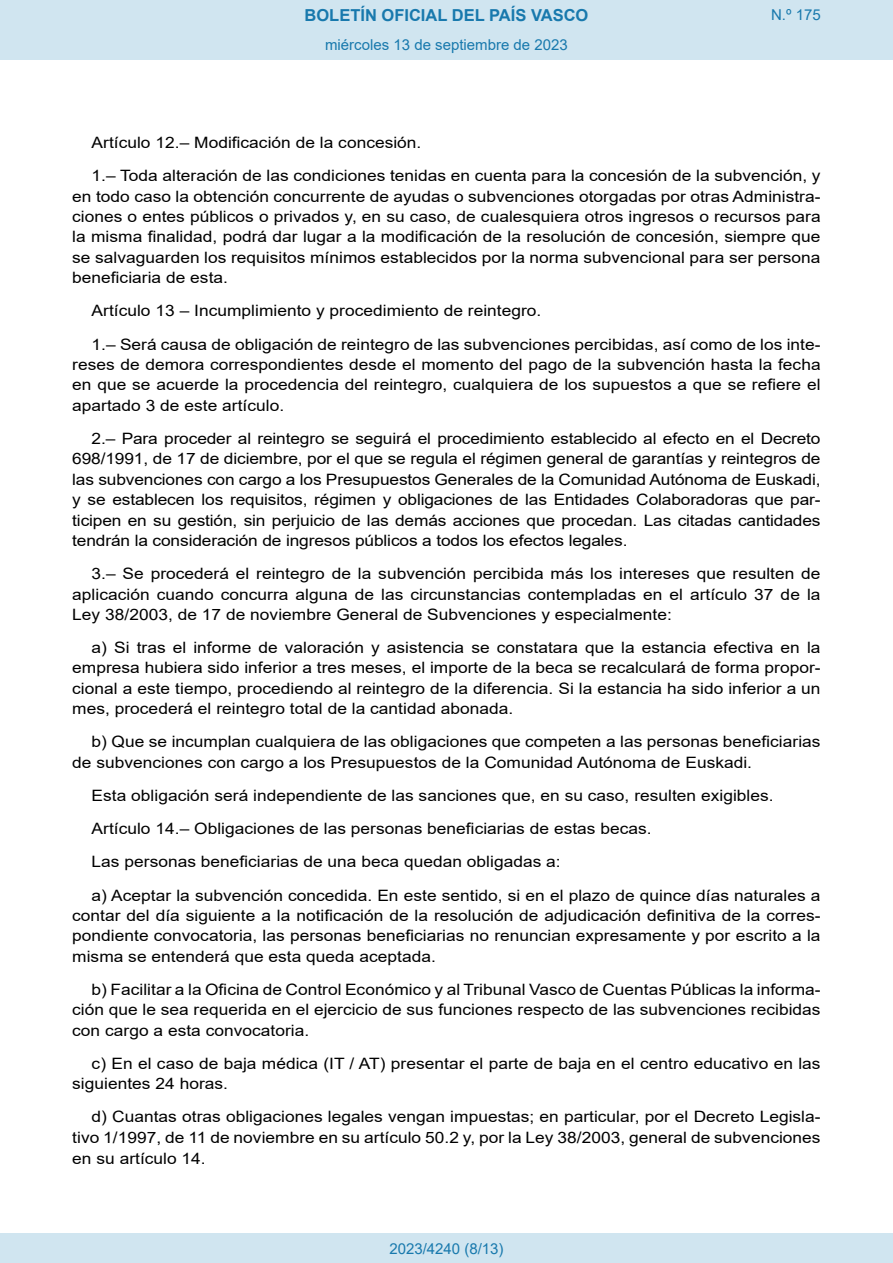
<style>
.page{position:relative;width:893px;height:1263px;background:#fff}
.page>*{position:absolute;margin:0;border:0;box-sizing:border-box;transform-origin:0 0}
.t1{font:700 16.5px "Arial";color:#1879ad}
.BOPVDetalle{font:15.6px/20.4px "Arial";color:#000;text-align:justify;scale:1.11 1}
.Paginacion_Centro{font:15px "Arial";color:#1879ad}
</style>
<div class="page">
<div style="left:0;top:0;width:893px;height:60px;background:#d0e5f0"></div>
<div style="left:0;top:1233px;width:893px;height:30px;background:#d0e5f0"></div>
<p class="t1" style="left:305px;top:3px;width:285px">BOLETÍN OFICIAL DEL PAÍS VASCO</p>
<p class="Paginacion_Centro" style="left:325px;top:35px;width:244px">miércoles 13 de septiembre de 2023</p>
<p class="Paginacion_Centro" style="left:771px;top:5px;width:51px">N.º 175</p>
<p class="BOPVDetalle" style="left:92px;top:132px;width:299px">Artículo 12.– Modificación de la concesión.</p>
<p class="BOPVDetalle" style="left:72px;top:165px;width:676px;text-indent:19px">1.– Toda alteración de las condiciones tenidas en cuenta para la concesión de la subvención, y en todo caso la obtención concurrente de ayudas o subvenciones otorgadas por otras Administra&shy;ciones o entes públicos o privados y, en su caso, de cualesquiera otros ingresos o recursos para la misma finalidad, podrá dar lugar a la modificación de la resolución de concesión, siempre que se salvaguarden los requisitos mínimos establecidos por la norma subvencional para ser persona beneficiaria de esta.</p>
<p class="BOPVDetalle" style="left:92px;top:301px;width:407px">Artículo 13 – Incumplimiento y procedimiento de reintegro.</p>
<p class="BOPVDetalle" style="left:72px;top:334px;width:676px;text-indent:19px">1.– Será causa de obligación de reintegro de las subvenciones percibidas, así como de los inte&shy;reses de demora correspondientes desde el momento del pago de la subvención hasta la fecha en que se acuerde la procedencia del reintegro, cualquiera de los supuestos a que se refiere el apartado 3 de este artículo.</p>
<p class="BOPVDetalle" style="left:72px;top:428px;width:676px;text-indent:19px">2.– Para proceder al reintegro se seguirá el procedimiento establecido al efecto en el Decreto 698/1991, de 17 de diciembre, por el que se regula el régimen general de garantías y reintegros de las subvenciones con cargo a los Presupuestos Generales de la Comunidad Autónoma de Euskadi, y se establecen los requisitos, régimen y obligaciones de las Entidades Colaboradoras que par&shy;ticipen en su gestión, sin perjuicio de las demás acciones que procedan. Las citadas cantidades tendrán la consideración de ingresos públicos a todos los efectos legales.</p>
<p class="BOPVDetalle" style="left:72px;top:563px;width:676px;text-indent:19px">3.– Se procederá el reintegro de la subvención percibida más los intereses que resulten de aplicación cuando concurra alguna de las circunstancias contempladas en el artículo 37 de la Ley 38/2003, de 17 de noviembre General de Subvenciones y especialmente:</p>
<p class="BOPVDetalle" style="left:72px;top:637px;width:676px;text-indent:19px">a) Si tras el informe de valoración y asistencia se constatara que la estancia efectiva en la empresa hubiera sido inferior a tres meses, el importe de la beca se recalculará de forma propor&shy;cional a este tiempo, procediendo al reintegro de la diferencia. Si la estancia ha sido inferior a un mes, procederá el reintegro total de la cantidad abonada.</p>
<p class="BOPVDetalle" style="left:72px;top:732px;width:676px;text-indent:19px">b) Que se incumplan cualquiera de las obligaciones que competen a las personas beneficiarias de subvenciones con cargo a los Presupuestos de la Comunidad Autónoma de Euskadi.</p>
<p class="BOPVDetalle" style="left:92px;top:785px;width:616px">Esta obligación será independiente de las sanciones que, en su caso, resulten exigibles.</p>
<p class="BOPVDetalle" style="left:92px;top:818px;width:506px">Artículo 14.– Obligaciones de las personas beneficiarias de estas becas.</p>
<p class="BOPVDetalle" style="left:92px;top:851px;width:424px">Las personas beneficiarias de una beca quedan obligadas a:</p>
<p class="BOPVDetalle" style="left:72px;top:885px;width:676px;text-indent:19px">a) Aceptar la subvención concedida. En este sentido, si en el plazo de quince días naturales a contar del día siguiente a la notificación de la resolución de adjudicación definitiva de la corres&shy;pondiente convocatoria, las personas beneficiarias no renuncian expresamente y por escrito a la misma se entenderá que esta queda aceptada.</p>
<p class="BOPVDetalle" style="left:72px;top:979px;width:676px;text-indent:19px">b) Facilitar a la Oficina de Control Económico y al Tribunal Vasco de Cuentas Públicas la informa&shy;ción que le sea requerida en el ejercicio de sus funciones respecto de las subvenciones recibidas con cargo a esta convocatoria.</p>
<p class="BOPVDetalle" style="left:72px;top:1053px;width:676px;text-indent:19px">c) En el caso de baja médica (IT / AT) presentar el parte de baja en el centro educativo en las siguientes 24 horas.</p>
<p class="BOPVDetalle" style="left:72px;top:1106px;width:676px;text-indent:19px">d) Cuantas otras obligaciones legales vengan impuestas; en particular, por el Decreto Legisla&shy;tivo 1/1997, de 11 de noviembre en su artículo 50.2 y, por la Ley 38/2003, general de subvenciones en su artículo 14.</p>
<p class="Paginacion_Centro" style="left:389px;top:1238px;width:116px">2023/4240 (8/13)</p>
</div>
